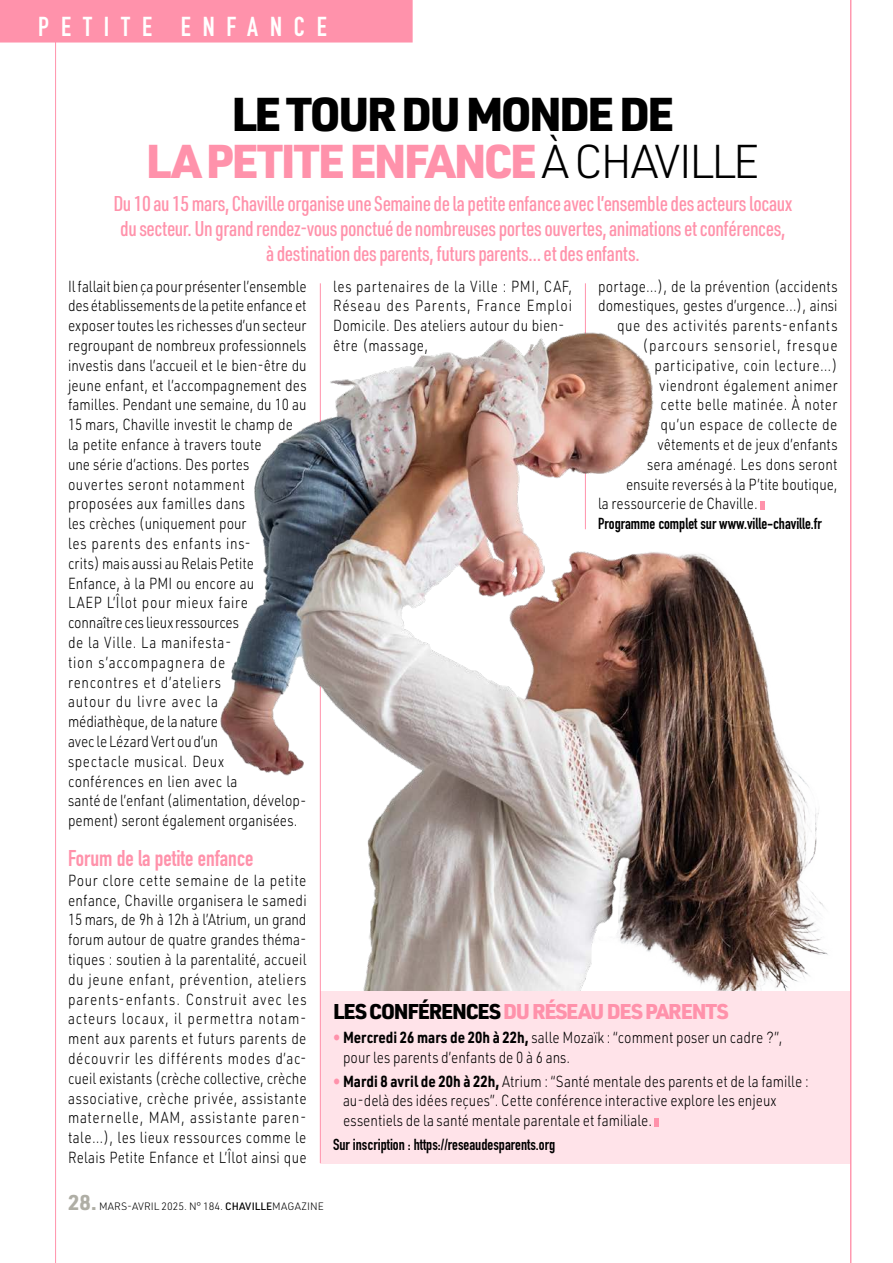
<style>
.page{position:relative;width:893px;height:1263px;background:#fff}
.page>*{position:absolute;margin:0;border:0;box-sizing:border-box;transform-origin:0 0}
.t1{font:900 46.5px/46.5px "URWDIN";letter-spacing:-.06em;color:#000;text-align:center}
.t2{font:27px "DIN Engschrift LT Pro";letter-spacing:.44em;color:#fff}
.t3{font:22.5px "DIN Engschrift LT Pro";color:#ff92ab}
.t4{font:500 21px/24.8px "URWDIN Cond";letter-spacing:-.02em;color:#ff92ab;text-align:center}
.t5{font:900 21px "URWDIN";letter-spacing:-.06em;color:#ff92ab}
.t6{font:300 15.75px/19.8px "URWDIN";letter-spacing:.01em;color:#000;scale:.85 1}
.t7{font:300 15.75px/19.8px "URWDIN";letter-spacing:.04em;color:#000;scale:.85 1}
.t8{font:15.75px "DIN Engschrift LT Pro";color:#000}
.t9{font:300 15.75px "URWDIN";letter-spacing:.035em;color:#000;scale:.85 1}
.t10{font:300 15.75px "URWDIN";letter-spacing:.05em;color:#000;scale:.85 1}
.t11{font:300 15.75px "URWDIN";letter-spacing:.07em;color:#000;scale:.85 1}
.t12{font:300 15.75px "URWDIN";letter-spacing:.03em;color:#000;scale:.85 1}
.t13{font:300 10.5px "URWDIN";color:#000}
.s1{color:#ff92ab}
.s2{font-weight:300}
.s3{color:#000}
.s4{font-weight:700;color:#ff92ab}
.s5{font-weight:700}
.s6{font-weight:700;font-size:21px;color:#afaea5}
.s7{font-weight:500}
</style>
<div class="page">
<div style="left:320px;top:991px;width:531px;height:172px;background:#ffe3e9"></div>
<svg style="left:655px;top:1118px;width:4px;height:8px"></svg>
<hr style="left:55px;top:0;width:1px;height:1263px;background:#ff92ab">
<hr style="left:850px;top:0;width:1px;height:1263px;background:#ff92ab">
<hr style="left:585px;top:283px;width:1px;height:246px;background:#ff92ab">
<div style="left:0;top:0;width:413px;height:43px;background:#ff92ab"></div>
<hr style="left:320px;top:283px;width:1px;height:880px;background:#ff92ab">
<img style="left:220px;top:295px;width:632px;height:696px">
<h2 class="t2" style="left:38px;top:11px;width:290px">PETITE ENFANCE</h2>
<h1 class="t1" style="left:146px;top:89px;width:615px">LE TOUR DU MONDE DE<br><span class="s1">LA PETITE ENFANCE</span> <span class="s2">À CHAVILLE</span></h1>
<p class="t4" style="left:113px;top:190px;width:681px">Du 10 au 15mars, Chaville organise une Semaine de la petite enfance avec l’ensemble des acteurs locaux du secteur. Un grand rendez-vous ponctué de nombreuses portes ouvertes, animations et conférences,<br>à destination des parents, futurs parents… et des enfants.</p>
<p class="t6" style="left:68px;top:276px;width:282px">Il fallait bien ça pour présenter l’ensemble des établissements de la petite enfance et exposer toutes les richesses d’un secteur regroupant de nombreux professionnels investis dans l’accueil et le bien-être du jeune enfant, et l’accompagnement des familles. Pendant une semaine, du 10 au<br>15 mars, Chaville investit le champ de la petite enfance à travers toute<br>une série d’actions. Des portes ouvertes seront notamment proposées aux familles dans<br>les crèches (uniquement pour<br>les parents des enfants ins-<br>crits) mais aussi au Relais Petite<br>Enfance, à la PMI ou encore au<br>LAEP L’Îlot pour mieux faire<br>connaître ces lieux ressources<br>de la Ville. La manifesta-<br>tion s’accompagnera de<br>rencontres et d’ateliers<br>autour du livre avec la<br>médiathèque, de la nature<br>avec le Lézard Vert ou d’un<br>spectacle musical. Deux<br>conférences en lien avec la<br>santé de l’enfant (alimentation, dévelop&shy;pement) seront également organisées.</p>
<h3 class="t3" style="left:68px;top:845px;width:187px">Forum de la petite enfance</h3>
<p class="t6" style="left:68px;top:870px;width:282px;text-align:justify">Pour clore cette semaine de la petite enfance, Chaville organisera le samedi 15 mars, de 9h à 12h à l’Atrium, un grand forum autour de quatre grandes théma&shy;tiques : soutien à la parentalité, accueil du jeune enfant, prévention, ateliers parents-enfants. Construit avec les acteurs locaux, il permettra notam&shy;ment aux parents et futurs parents de découvrir les différents modes d’ac&shy;cueil existants (crèche collective, crèche associative, crèche privée, assistante maternelle, MAM, assistante paren&shy;tale…), les lieux ressources comme le Relais Petite Enfance et L’Îlot ainsi que</p>
<p class="t7" style="left:333px;top:276px;width:283px">les partenaires de la Ville : PMI, CAF,<br>Réseau des Parents, France Emploi<br>Domicile. Des ateliers autour du bien&shy;être (massage,</p>
<p class="t6" style="left:598px;top:276px;width:283px">portage…), de la prévention (accidents</p>
<p class="t6" style="left:598px;top:295px;width:283px">domestiques, gestes d’urgence…), ainsi</p>
<p class="t10" style="left:617px;top:315px;width:261px">que des activités parents-enfants</p>
<p class="t11" style="left:643px;top:335px;width:231px">(parcours sensoriel, fresque</p>
<p class="t7" style="left:655px;top:355px;width:217px">participative, coin lecture…)</p>
<p class="t12" style="left:659px;top:375px;width:212px">viendront également animer</p>
<p class="t9" style="left:661px;top:395px;width:210px">cette belle matinée. À noter</p>
<p class="t9" style="left:661px;top:414px;width:210px">qu’un espace de collecte de</p>
<p class="t6" style="left:658px;top:434px;width:213px">vêtements et de jeux d’enfants</p>
<p class="t6" style="left:647px;top:454px;width:226px">sera aménagé. Les dons seront</p>
<p class="t6" style="left:626px;top:474px;width:250px">ensuite reversés à la P’tite boutique,</p>
<p class="t6" style="left:598px;top:493px;width:189px">la ressourcerie de Chaville.</p>
<p class="t8" style="left:598px;top:514px;width:225px">Programme complet sur www.ville-chaville.fr</p>
<h3 class="t5" style="left:333px;top:996px;width:397px"><span class="s3">LES CONFÉRENCES</span> DU RÉSEAU DES PARENTS</h3>
<p class="t6" style="left:343px;top:1027px;width:519px;text-indent:-10px"><span class="s4">•</span> <span class="s5">Mercredi 26 mars de 20h à 22h,</span> salle Mozaïk : “comment poser un cadre ?”, pour les parents d’enfants de 0 à 6 ans.</p>
<p class="t6" style="left:343px;top:1071px;width:549px;text-indent:-10px"><span class="s4">•</span> <span class="s5">Mardi 8 avril de 20h à 22h,</span> Atrium : “Santé mentale des parents et de la famille : au-delà des idées reçues”. Cette conférence interactive explore les enjeux essentiels de la santé mentale parentale et familiale.</p>
<p class="t8" style="left:333px;top:1135px;width:224px">Sur inscription : https://reseaudesparents.org</p>
<p class="t13" style="left:68px;top:1199px;width:257px"><span class="s6">28.</span> MARS-AVRIL 2025. N° 184. <span class="s7">CHAVILLE</span>MAGAZINE</p>
</div>
